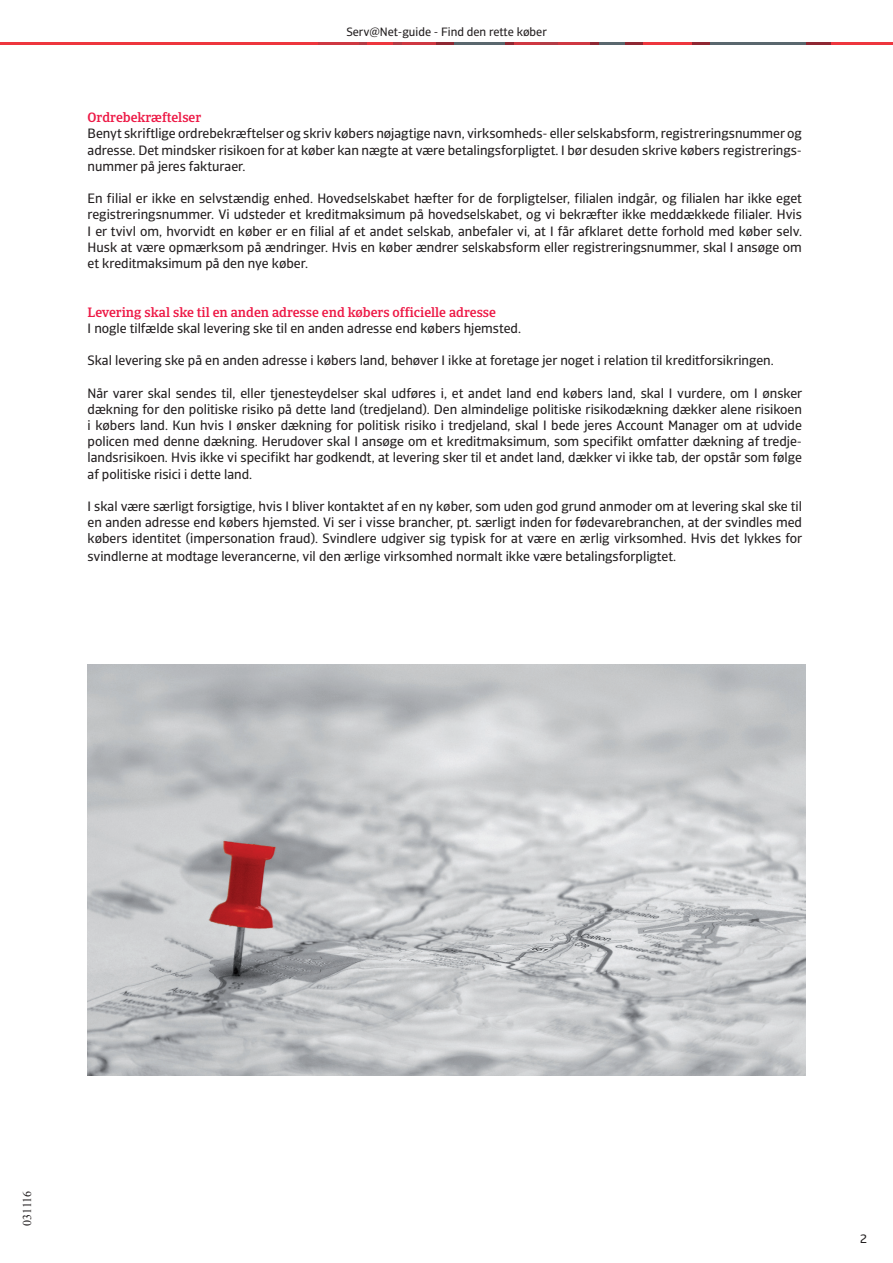
<style>
.page{position:relative;width:893px;height:1263px;background:#fff}
.page>*{position:absolute;margin:0;border:0;box-sizing:border-box;transform-origin:0 0}
.Brødtekst{font:13.5px/16.2px "Catalana Sans";color:#231f20;text-align:justify}
.Brødtekst-2{font:500 13.5px "Catalana";color:#ed1845}
.t1{font:12.15px "Catalana Sans";color:#231f20}
.t2{font:12px "Catalana Sans";color:#231f20}
.t3{font:12px "Times New Roman";color:#231f20}
</style>
<div class="page">
<hr style="left:0;top:43px;width:318px;height:2px;background:#ee363e">
<svg style="left:359px;top:43px;width:8px;height:2px"></svg>
<hr style="left:367px;top:43px;width:26px;height:2px;background:#ee363e">
<hr style="left:642px;top:43px;width:51px;height:2px;background:#ee363e">
<hr style="left:831px;top:43px;width:62px;height:2px;background:#ee363e">
<hr style="left:318px;top:43px;width:41px;height:2px;background:#cf3842">
<hr style="left:402px;top:43px;width:34px;height:2px;background:#cf3842">
<hr style="left:514px;top:43px;width:26px;height:2px;background:#cf3842">
<hr style="left:557px;top:43px;width:33px;height:2px;background:#cf3842">
<svg style="left:436px;top:43px;width:18px;height:2px"></svg>
<svg style="left:540px;top:43px;width:17px;height:2px"></svg>
<svg style="left:625px;top:43px;width:17px;height:2px"></svg>
<hr style="left:805px;top:43px;width:26px;height:2px;background:#8f2733">
<svg style="left:693px;top:43px;width:17px;height:2px"></svg>
<svg style="left:393px;top:43px;width:9px;height:2px"></svg>
<hr style="left:454px;top:43px;width:52px;height:2px;background:#5a676e">
<hr style="left:710px;top:43px;width:95px;height:2px;background:#5a676e">
<svg style="left:506px;top:43px;width:8px;height:2px"></svg>
<hr style="left:599px;top:43px;width:26px;height:2px;background:#5a676e">
<svg style="left:590px;top:43px;width:9px;height:2px"></svg>
<img style="left:88px;top:664px;width:717px;height:412px">
<p class="t2" style="left:346px;top:24px;width:202px">Serv@Net-guide - Find den rette køber</p>
<p class="Brødtekst-2" style="left:88px;top:109px;width:115px">Ordrebekræftelser</p>
<p class="Brødtekst" style="left:88px;top:126px;width:716px">Benyt skriftlige ordrebekræftelser og skriv købers nøjagtige navn, virksomheds- eller selskabsform, registreringsnummer og adresse. Det mindsker risikoen for at køber kan nægte at være betalingsforpligtet. I bør desuden skrive købers registrerings&shy;nummer på jeres fakturaer.</p>
<p class="Brødtekst" style="left:88px;top:190px;width:716px">En filial er ikke en selvstændig enhed. Hovedselskabet hæfter for de forpligtelser, filialen indgår, og filialen har ikke eget registreringsnummer. Vi udsteder et kreditmaksimum på hovedselskabet, og vi bekræfter ikke meddækkede filialer. Hvis I er tvivl om, hvorvidt en køber er en filial af et andet selskab, anbefaler vi, at I får afklaret dette forhold med køber selv.<br>Husk at være opmærksom på ændringer. Hvis en køber ændrer selskabsform eller registreringsnummer, skal I ansøge om et kreditmaksimum på den nye køber.</p>
<p class="Brødtekst-2" style="left:88px;top:304px;width:410px">Levering skal ske til en anden adresse end købers officielle adresse</p>
<p class="Brødtekst" style="left:88px;top:320px;width:435px">I nogle tilfælde skal levering ske til en anden adresse end købers hjemsted.</p>
<p class="Brødtekst" style="left:88px;top:352px;width:688px">Skal levering ske på en anden adresse i købers land, behøver I ikke at foretage jer noget i relation til kreditforsikringen.</p>
<p class="Brødtekst" style="left:88px;top:385px;width:716px">Når varer skal sendes til, eller tjenesteydelser skal udføres i, et andet land end købers land, skal I vurdere, om I ønsker dækning for den politiske risiko på dette land (tredjeland). Den almindelige politiske risikodækning dækker alene risikoen i købers land. Kun hvis I ønsker dækning for politisk risiko i tredjeland, skal I bede jeres Account Manager om at udvide policen med denne dækning. Herudover skal I ansøge om et kreditmaksimum, som specifikt omfatter dækning af tredje&shy;landsrisikoen. Hvis ikke vi specifikt har godkendt, at levering sker til et andet land, dækker vi ikke tab, der opstår som følge af politiske risici i dette land.</p>
<p class="Brødtekst" style="left:88px;top:498px;width:716px">I skal være særligt forsigtige, hvis I bliver kontaktet af en ny køber, som uden god grund anmoder om at levering skal ske til en anden adresse end købers hjemsted. Vi ser i visse brancher, pt. særligt inden for fødevarebranchen, at der svindles med købers identitet (impersonation fraud). Svindlere udgiver sig typisk for at være en ærlig virksomhed. Hvis det lykkes for</p>
<p class="Brødtekst" style="left:88px;top:549px;width:590px">svindlerne at modtage leverancerne, vil den ærlige virksomhed normalt ikke være betalingsforpligtet.</p>
<p class="t3" style="left:19px;top:1226px;width:37px;rotate:-90deg">031116</p>
<p class="t1" style="left:860px;top:1231px;width:8px">2</p>
</div>
